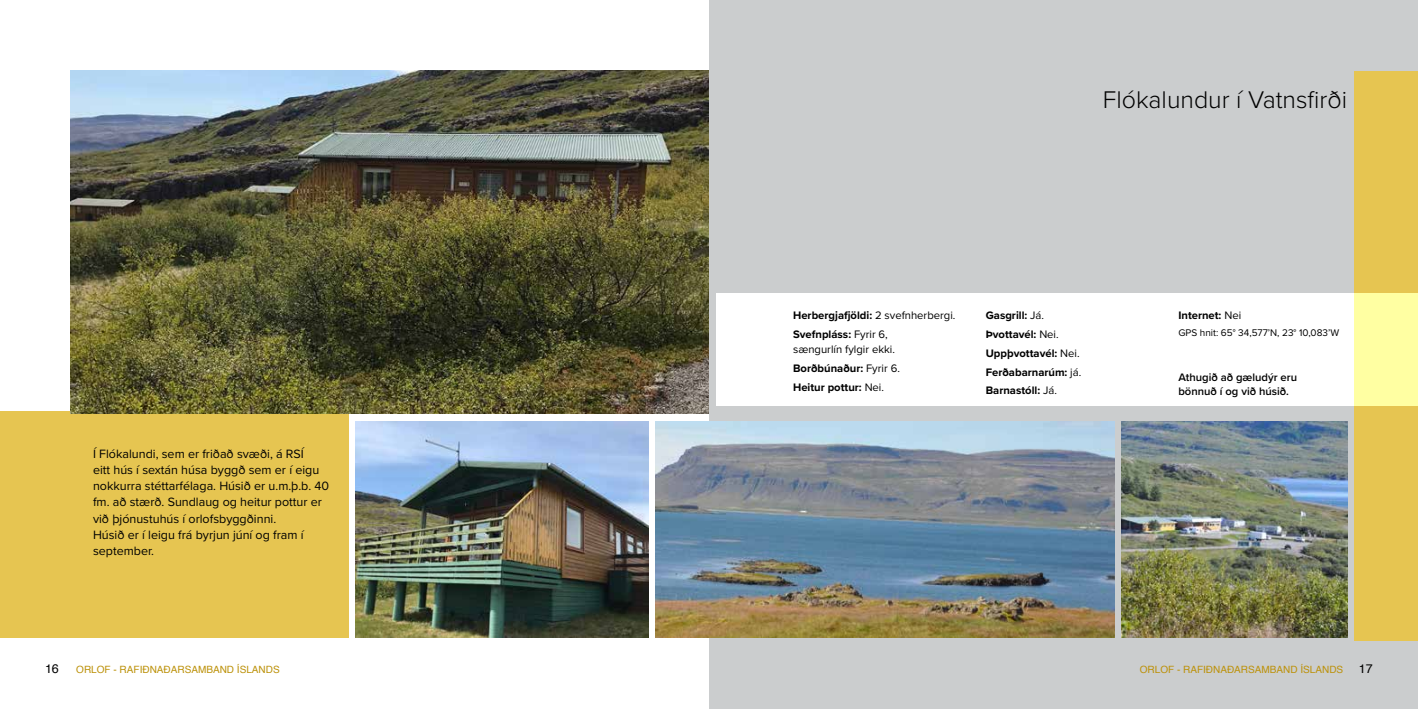
<style>
.page{position:relative;width:1418px;height:709px;background:#fff}
.page>*{position:absolute;margin:0;border:0;box-sizing:border-box;transform-origin:0 0}
.t1{font:300 25px "Proxima Nova";color:#000}
.t2{font:12.5px/16.2px "Proxima Nova";color:#000}
.t3{font:12.5px "Helvetica";color:#000}
.t4{font:700 11.25px/18.8px "Proxima Nova";color:#000}
.t5{font:11.25px/18.8px "Proxima Nova";color:#000}
.t6{font:600 11.25px/13.8px "Proxima Nova";color:#000}
.t7{font:10px "Helvetica";color:#bc9109}
.t8{font:10px "Proxima Nova";color:#000}
.s1{font-weight:400}
.s2{font-weight:700}
</style>
<div class="page">
<div style="left:709px;top:0;width:708px;height:709px;background:#cbcdce"></div>
<div style="left:0;top:411px;width:348px;height:226px;background:#e6c551"></div>
<img style="left:70px;top:71px;width:639px;height:343px">
<img style="left:356px;top:421px;width:292px;height:216px">
<img style="left:655px;top:421px;width:459px;height:216px">
<div style="left:1354px;top:71px;width:63px;height:569px;background:#e6c551"></div>
<img style="left:1121px;top:421px;width:225px;height:216px">
<div style="left:716px;top:293px;width:701px;height:112px;background:#fff"></div>
<p class="t2" style="left:93px;top:445px;width:237px">Í Flókalundi, sem er friðað svæði, á RSÍ<br>eitt hús í sextán húsa byggð sem er í eigu nokkurra stéttarfélaga. Húsið er u.m.þ.b. 40 fm. að stærð. Sundlaug og heitur pottur er við þjónustuhús í orlofsbyggðinni.<br>Húsið er í leigu frá byrjun júní og fram í september.</p>
<p class="t3" style="left:45px;top:659px;width:15px">16</p>
<p class="t7" style="left:76px;top:662px;width:205px">ORLOF - RAFIÐNAÐARSAMBAND ÍSLANDS</p>
<h1 class="t1" style="left:1102px;top:81px;width:246px">Flókalundur í Vatnsfirði</h1>
<p class="t4" style="left:793px;top:306px;width:164px">Herbergjafjöldi: <span class="s1">2 svefnherbergi.<br></span>Svefnpláss: <span class="s1">Fyrir 6,</span></p>
<p class="t5" style="left:793px;top:339px;width:108px">sængurlín fylgir ekki.<br><span class="s2">Borðbúnaður:</span> Fyrir 6.<br><span class="s2">Heitur pottur:</span> Nei.</p>
<p class="t4" style="left:985px;top:306px;width:97px">Gasgrill: <span class="s1">Já.<br></span>Þvottavél: <span class="s1">Nei.<br></span>Uppþvottavél: <span class="s1">Nei.<br></span>Ferðabarnarúm: <span class="s1">já.<br></span>Barnastóll: <span class="s1">Já.</span></p>
<p class="t4" style="left:1178px;top:306px;width:64px">Internet: <span class="s1">Nei</span></p>
<p class="t8" style="left:1178px;top:325px;width:162px">GPS hnit: 65° 34,577’N, 23° 10,083’W</p>
<p class="t6" style="left:1178px;top:370px;width:120px">Athugið að gæludýr eru bönnuð í og við húsið.</p>
<p class="t7" style="left:1139px;top:662px;width:205px">ORLOF - RAFIÐNAÐARSAMBAND ÍSLANDS</p>
<p class="t3" style="left:1358px;top:659px;width:15px">17</p>
</div>
